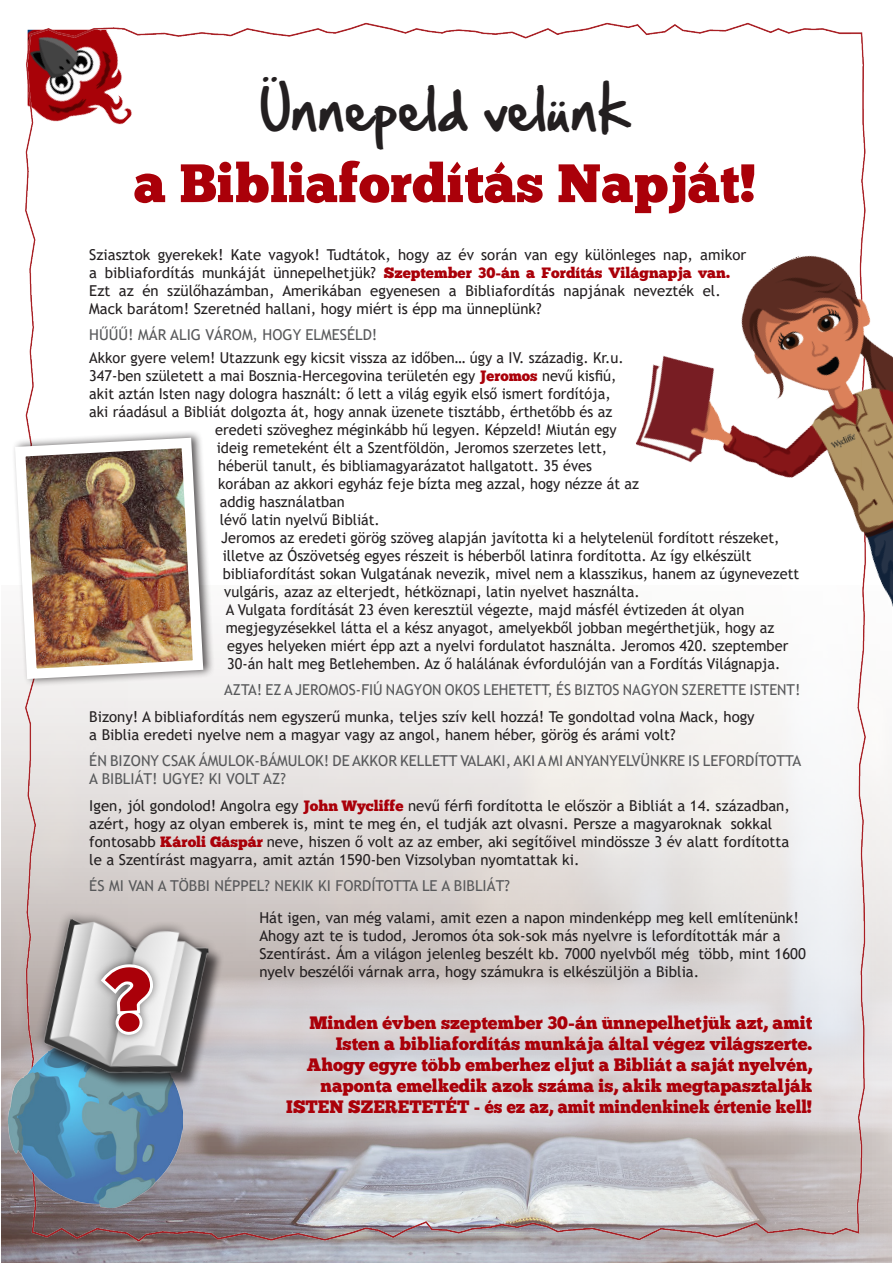
<style>
.page{position:relative;width:893px;height:1263px;background:#fff}
.page>*{position:absolute;margin:0;border:0;box-sizing:border-box;transform-origin:0 0}
.t1{font:54px "Chunk Five";color:#aa0009}
.t2{font:49.5px "Hand Of Sean";color:#231f20}
.sub1{font:18px/21px "Chunk Five";color:#aa0009;text-align:right}
.Kate{font:15px "Trebuchet MS";color:#231f20}
.sub1-2{font:15px/18px "Trebuchet MS";color:#231f20}
.mack{font:15px/18px "Trebuchet MS";color:#57585a}
.s1{font-family:"Chunk Five";color:#aa0009}
</style>
<div class="page">
<img style="left:1px;top:22px;width:891px;height:1241px">
<img style="left:623px;top:238px;width:270px;height:419px">
<div style="left:12px;top:430px;width:203px;height:257px;background:#231f20;opacity:.75"></div>
<img style="left:10px;top:432px;width:199px;height:252px">
<img style="left:9px;top:1035px;width:174px;height:173px">
<svg style="left:27px;top:901px;width:199px;height:190px;background:#b1b2b4"></svg>
<p class="t2" style="left:260px;top:66px;width:372px">Ünnepeld velünk</p>
<p class="t1" style="left:134px;top:151px;width:624px">a Bibliafordítás Napját!</p>
<p class="sub1-2" style="left:89px;top:245px;width:658px">Sziasztok gyerekek! Kate vagyok! Tudtátok, hogy az év során van egy különleges nap, amikor a bibliafordítás munkáját ünnepelhetjük? <span class="s1">Szeptember 30-án a Fordítás Világnapja van.<br></span>Ezt az én szülőhazámban, Amerikában egyenesen a Bibliafordítás napjának nevezték el.<br>Mack barátom! Szeretnéd hallani, hogy miért is épp ma ünneplünk?</p>
<p class="mack" style="left:89px;top:326px;width:290px">HŰŰŰ! MÁR ALIG VÁROM, HOGY ELMESÉLD!</p>
<p class="Kate" style="left:89px;top:348px;width:536px">Akkor gyere velem! Utazzunk egy kicsit vissza az időben… úgy a IV. századig. Kr.u.</p>
<p class="Kate" style="left:89px;top:366px;width:529px">347-ben született a mai Bosznia-Hercegovina területén egy <span class="s1">Jeromos</span> nevű kisfiú,</p>
<p class="Kate" style="left:89px;top:384px;width:523px">akit aztán Isten nagy dologra használt: ő lett a világ egyik első ismert fordítója,</p>
<p class="Kate" style="left:89px;top:402px;width:524px">aki ráadásul a Bibliát dolgozta át, hogy annak üzenete tisztább, érthetőbb és az</p>
<p class="Kate" style="left:215px;top:420px;width:403px">eredeti szöveghez méginkább hű legyen. Képzeld! Miután egy</p>
<p class="Kate" style="left:217px;top:438px;width:392px">ideig remeteként élt a Szentföldön, Jeromos szerzetes lett,</p>
<p class="Kate" style="left:218px;top:456px;width:375px">héberül tanult, és bibliamagyarázatot hallgatott. 35 éves</p>
<p class="Kate" style="left:218px;top:474px;width:422px">korában az akkori egyház feje bízta meg azzal, hogy nézze át az</p>
<p class="Kate" style="left:220px;top:492px;width:127px">addig használatban</p>
<p class="Kate" style="left:220px;top:510px;width:162px">lévő latin nyelvű Bibliát.</p>
<p class="Kate" style="left:221px;top:528px;width:560px">Jeromos az eredeti görög szöveg alapján javította ki a helytelenül fordított részeket,</p>
<p class="Kate" style="left:223px;top:546px;width:530px">illetve az Ószövetség egyes részeit is héberből latinra fordította. Az így elkészült</p>
<p class="Kate" style="left:223px;top:564px;width:578px">bibliafordítást sokan Vulgatának nevezik, mivel nem a klasszikus, hanem az úgynevezett</p>
<p class="Kate" style="left:224px;top:582px;width:417px">vulgáris, azaz az elterjedt, hétköznapi, latin nyelvet használta.</p>
<p class="Kate" style="left:226px;top:600px;width:520px">A Vulgata fordítását 23 éven keresztül végezte, majd másfél évtizeden át olyan</p>
<p class="Kate" style="left:226px;top:618px;width:550px">megjegyzésekkel látta el a kész anyagot, amelyekből jobban megérthetjük, hogy az</p>
<p class="Kate" style="left:227px;top:636px;width:562px">egyes helyeken miért épp azt a nyelvi fordulatot használta. Jeromos 420. szeptember</p>
<p class="Kate" style="left:227px;top:654px;width:555px">30-án halt meg Betlehemben. Az ő halálának évfordulóján van a Fordítás Világnapja.</p>
<p class="mack" style="left:224px;top:681px;width:578px">AZTA! EZ A JEROMOS-FIÚ NAGYON OKOS LEHETETT, ÉS BIZTOS NAGYON SZERETTE ISTENT!</p>
<p class="sub1-2" style="left:89px;top:707px;width:667px">Bizony! A bibliafordítás nem egyszerű munka, teljes szív kell hozzá! Te gondoltad volna Mack, hogy a Biblia eredeti nyelve nem a magyar vagy az angol, hanem héber, görög és arámi volt?</p>
<p class="mack" style="left:89px;top:752px;width:713px">ÉN BIZONY CSAK ÁMULOK-BÁMULOK! DE AKKOR KELLETT VALAKI, AKI A MI ANYANYELVÜNKRE IS LEFORDÍTOTTA<br>A BIBLIÁT! UGYE? KI VOLT AZ?</p>
<p class="sub1-2" style="left:89px;top:796px;width:702px">Igen, jól gondolod! Angolra egy <span class="s1">John Wycliffe</span> nevű férfi fordította le először a Bibliát a 14. században, azért, hogy az olyan emberek is, mint te meg én, el tudják azt olvasni. Persze a magyaroknak sokkal fontosabb <span class="s1">Károli Gáspár</span> neve, hiszen ő volt az az ember, aki segítőivel mindössze 3 év alatt fordította le a Szentírást magyarra, amit aztán 1590-ben Vizsolyban nyomtattak ki.</p>
<p class="mack" style="left:89px;top:877px;width:422px">ÉS MI VAN A TÖBBI NÉPPEL? NEKIK KI FORDÍTOTTA LE A BIBLIÁT?</p>
<p class="sub1-2" style="left:259px;top:909px;width:548px">Hát igen, van még valami, amit ezen a napon mindenképp meg kell említenünk!<br>Ahogy azt te is tudod, Jeromos óta sok-sok más nyelvre is lefordították már a Szentírást. Ám a világon jelenleg beszélt kb. 7000 nyelvből még több, mint 1600 nyelv beszélői várnak arra, hogy számukra is elkészüljön a Biblia.</p>
<p class="sub1" style="left:286px;top:1012px;width:527px">Minden évben szeptember 30-án ünnepelhetjük azt, amit Isten a bibliafordítás munkája által végez világszerte.<br>Ahogy egyre több emberhez eljut a Bibliát a saját nyelvén, naponta emelkedik azok száma is, akik megtapasztalják ISTEN SZERETETÉT - és ez az, amit mindenkinek értenie kell!</p>
</div>
